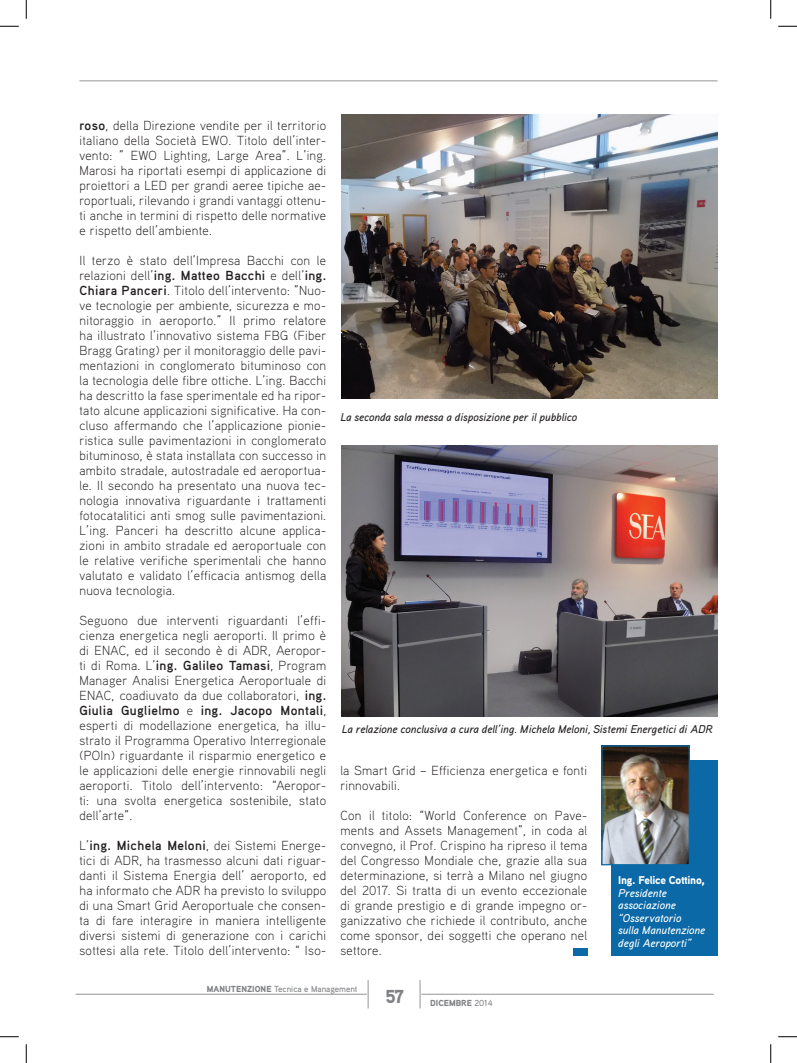
<style>
.page{position:relative;width:797px;height:1063px;background:#fff}
.page>*{position:absolute;margin:0;border:0;box-sizing:border-box;transform-origin:0 0}
.t1{font:900 18.75px "Aaux Pro";color:#808285}
.t2{font:300 13.12px/15px "Aaux Pro";letter-spacing:.025em;color:#231f20;text-align:justify}
.t3{font:italic 500 11.25px "Aaux Pro";color:#231f20}
.t4{font:italic 500 11.25px/12.5px "Aaux Pro";color:#fff}
.t5{font:900 11.25px "Aaux Pro";letter-spacing:-.025em;color:#fff}
.t6{font:500 8.75px "Aaux Pro";color:#808285}
.t7{font:900 8.75px "Aaux Pro";color:#808285}
.s1{font-family:"Aaux Pro Bold OSF";font-weight:400}
.s2{font-weight:900}
.s3{font-weight:500}
</style>
<div class="page">
<hr style="left:76px;top:993px;width:291px;height:1px;background:#939598">
<hr style="left:421px;top:993px;width:292px;height:1px;background:#939598">
<svg style="left:419px;top:980px;width:1px;height:28px"></svg>
<svg style="left:367px;top:980px;width:1px;height:28px"></svg>
<div style="left:611px;top:760px;width:106px;height:195px;background:#0a69a6"></div>
<img style="left:603px;top:747px;width:85px;height:116px">
<div style="left:601px;top:745px;width:89px;height:120px;border:1px solid #0a69a6"></div>
<hr style="left:79px;top:81px;width:638px;height:1px;background:#939598">
<div style="left:573px;top:948px;width:14px;height:7px;background:#0a69a6"></div>
<img style="left:342px;top:445px;width:375px;height:271px">
<img style="left:341px;top:115px;width:376px;height:283px">
<svg style="left:0;top:25px;width:19px;height:2px"></svg>
<svg style="left:778px;top:25px;width:19px;height:2px"></svg>
<svg style="left:0;top:1036px;width:19px;height:1px"></svg>
<svg style="left:778px;top:1036px;width:19px;height:1px"></svg>
<svg style="left:25px;top:0;width:2px;height:19px"></svg>
<svg style="left:25px;top:1044px;width:2px;height:18px"></svg>
<svg style="left:770px;top:0;width:1px;height:19px"></svg>
<svg style="left:770px;top:1044px;width:1px;height:18px"></svg>
<p class="t2" style="left:79px;top:117px;width:248px"><span class="s1">roso</span>, della Direzione vendite per il territorio italiano della Società EWO. Titolo dell’inter&shy;vento: ” EWO Lighting, Large Area”. L’ing.<br>Marosi ha riportati esempi di applicazione di proiettori a LED per grandi aeree tipiche ae&shy;roportuali, rilevando i grandi vantaggi ottenu&shy;ti anche in termini di rispetto delle normative e rispetto dell’ambiente.</p>
<p class="t2" style="left:79px;top:252px;width:248px">Il terzo è stato dell’Impresa Bacchi con le relazioni dell’<span class="s1">ing. Matteo Bacchi</span> e dell’<span class="s1">ing.<br>Chiara Panceri</span>. Titolo dell’intervento: ”Nuo&shy;ve tecnologie per ambiente, sicurezza e mo&shy;nitoraggio in aeroporto.” Il primo relatore ha illustrato l’innovativo sistema FBG (Fiber Bragg Grating) per il monitoraggio delle pavi&shy;mentazioni in conglomerato bituminoso con la tecnologia delle fibre ottiche. L’ing. Bacchi ha descritto la fase sperimentale ed ha ripor&shy;tato alcune applicazioni significative. Ha con&shy;cluso affermando che l’applicazione pionie&shy;ristica sulle pavimentazioni in conglomerato bituminoso, è stata installata con successo in ambito stradale, autostradale ed aeroportua&shy;le. Il secondo ha presentato una nuova tec&shy;nologia innovativa riguardante i trattamenti fotocatalitici anti smog sulle pavimentazioni.<br>L’ing. Panceri ha descritto alcune applica&shy;zioni in ambito stradale ed aeroportuale con le relative verifiche sperimentali che hanno valutato e validato l’efficacia antismog della nuova tecnologia.</p>
<p class="t2" style="left:79px;top:612px;width:248px">Seguono due interventi riguardanti l’effi&shy;cienza energetica negli aeroporti. Il primo è di ENAC, ed il secondo è di ADR, Aeropor&shy;ti di Roma. L’<span class="s1">ing. Galileo Tamasi</span>, Program Manager Analisi Energetica Aeroportuale di ENAC, coadiuvato da due collaboratori, <span class="s1">ing.<br>Giulia Guglielmo</span> e <span class="s1">ing. Jacopo Montali</span>, esperti di modellazione energetica, ha illu&shy;strato il Programma Operativo Interregionale (POIn) riguardante il risparmio energetico e le applicazioni delle energie rinnovabili negli aeroporti. Titolo dell’intervento: “Aeropor&shy;ti: una svolta energetica sostenibile, stato dell’arte”.</p>
<p class="t2" style="left:79px;top:837px;width:248px">L’<span class="s1">ing. Michela Meloni</span>, dei Sistemi Energe&shy;tici di ADR, ha trasmesso alcuni dati riguar&shy;danti il Sistema Energia dell’ aeroporto, ed ha informato che ADR ha previsto lo sviluppo di una Smart Grid Aeroportuale che consen&shy;ta di fare interagire in maniera intelligente diversi sistemi di generazione con i carichi sottesi alla rete. Titolo dell’intervento: “ Iso-</p>
<p class="t3" style="left:340px;top:409px;width:238px">La seconda sala messa a disposizione per il pubblico</p>
<p class="t3" style="left:342px;top:722px;width:372px">La relazione conclusiva a cura dell’ing. Michela Meloni, Sistemi Energetici di ADR</p>
<p class="t2" style="left:340px;top:762px;width:248px">la Smart Grid – Efficienza energetica e fonti rinnovabili.</p>
<p class="t2" style="left:340px;top:807px;width:248px">Con il titolo: “World Conference on Pave&shy;ments and Assets Management”, in coda al convegno, il Prof. Crispino ha ripreso il tema del Congresso Mondiale che, grazie alla sua determinazione, si terrà a Milano nel giugno del 2017. Si tratta di un evento eccezionale di grande prestigio e di grande impegno or&shy;ganizzativo che richiede il contributo, anche come sponsor, dei soggetti che operano nel settore.</p>
<p class="t5" style="left:618px;top:872px;width:88px">Ing. Felice Cottino,</p>
<p class="t4" style="left:618px;top:885px;width:65px">Presidente associazione “Osservatorio</p>
<p class="t4" style="left:618px;top:923px;width:88px">sulla Manutenzione degli Aeroporti”</p>
<p class="t6" style="left:207px;top:982px;width:152px"><span class="s2">MANUTENZIONE</span> Tecnica e Management</p>
<h1 class="t1" style="left:385px;top:984px;width:20px">57</h1>
<p class="t7" style="left:430px;top:997px;width:64px">DICEMBRE <span class="s3">2014</span></p>
</div>
